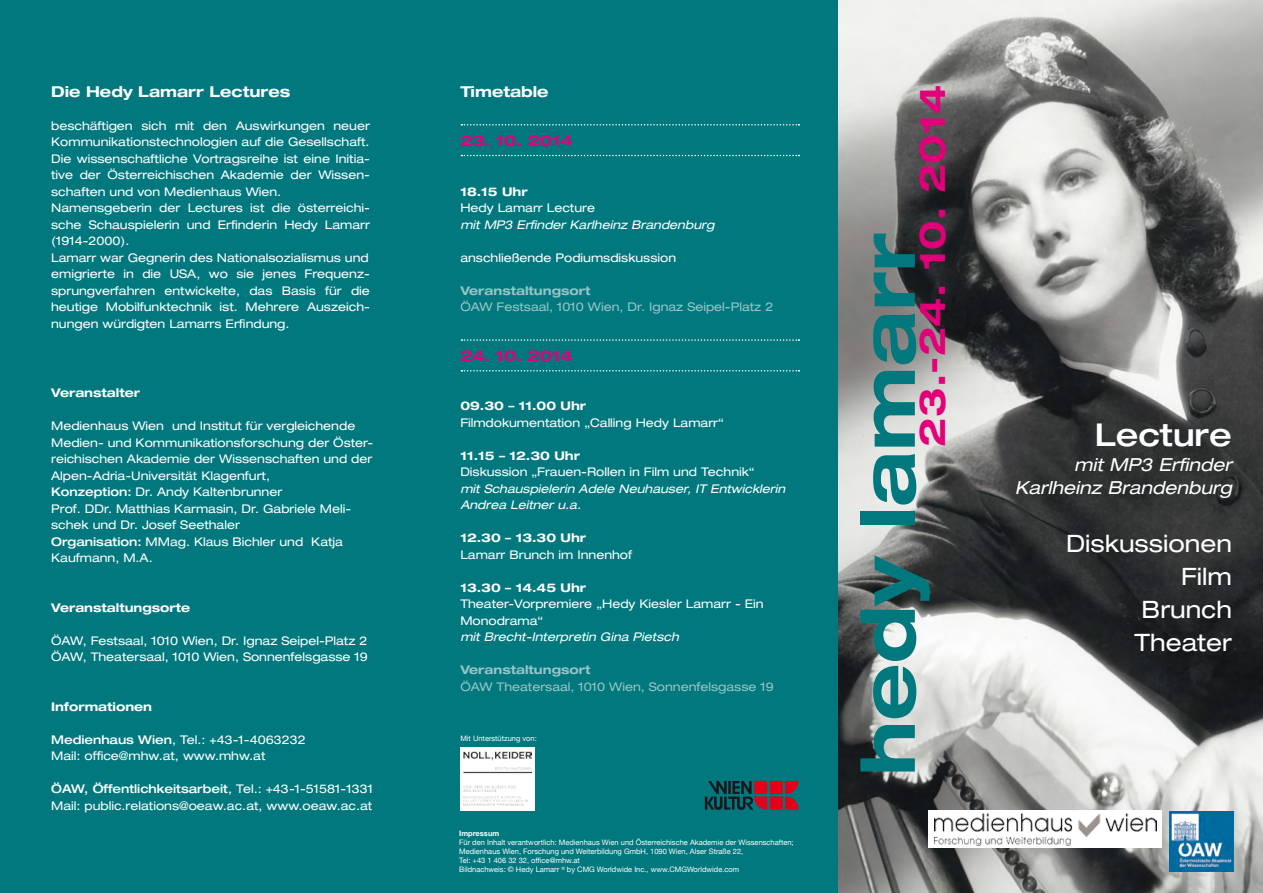
<style>
.page{position:relative;width:1263px;height:893px;background:#fff}
.page>*{position:absolute;margin:0;border:0;box-sizing:border-box;transform-origin:0 0}
.t1{font:700 expanded 75px "Helvetica Neue";color:#00787e}
.t2{font:700 expanded 36px "Helvetica Neue";letter-spacing:.005em;color:#e2007a}
.t3{font:500 expanded 31.5px "Helvetica Neue";color:#fff}
.t4{font:expanded 24px/33px "Helvetica Neue";color:#fff;text-align:right}
.t5{font:italic expanded 18px/22.5px "Helvetica Neue";color:#fff;text-align:right}
.t6{font:700 expanded 15px "Helvetica Neue";color:#fff}
.t7{font:700 expanded 15px "Helvetica Neue";color:#e2007a}
.t8{font:expanded 12px/16.5px "Helvetica Neue";color:#fff}
.t9{font:italic expanded 12px/16.5px "Helvetica Neue";color:#fff}
.t10{font:700 expanded 12px "Helvetica Neue";color:#fff}
.t11{font:expanded 12px "Helvetica Neue";color:#97c5c7}
.t12{font:700 expanded 12px "Helvetica Neue";color:#97c5c7}
.t13{font:7.5px/9px "Helvetica Neue";color:#fff}
.t14{font:700 7.5px "Helvetica Neue LT Std";color:#fff}
.s1{font-weight:500}
</style>
<div class="page">
<img style="left:838px;top:0;width:425px;height:893px">
<div style="left:0;top:0;width:838px;height:893px;background:#00787e"></div>
<img style="left:1170px;top:811px;width:63px;height:61px">
<div style="left:927px;top:810px;width:234px;height:38px;background:#fff"></div>
<img style="left:934px;top:814px;width:223px;height:31px">
<div style="left:460px;top:747px;width:75px;height:64px;background:#fff"></div>
<img style="left:464px;top:751px;width:67px;height:55px">
<svg style="left:705px;top:781px;width:93px;height:29px"></svg>
<svg style="left:461px;top:124px;width:338px;height:2px"></svg>
<svg style="left:461px;top:155px;width:338px;height:1px"></svg>
<svg style="left:461px;top:339px;width:338px;height:2px"></svg>
<svg style="left:461px;top:370px;width:338px;height:2px"></svg>
<p class="t6" style="left:51px;top:82px;width:241px">Die Hedy Lamarr Lectures</p>
<p class="t8" style="left:51px;top:117px;width:320px">beschäftigen sich mit den Auswirkungen neuer Kommunikationstechnologien auf die Gesellschaft.<br>Die wissenschaftliche Vortragsreihe ist eine Initia&shy;tive der Österreichischen Akademie der Wissen&shy;schaften und von Medienhaus Wien.<br>Namensgeberin der Lectures ist die österreichi&shy;sche Schauspielerin und Erfinderin Hedy Lamarr (1914-2000).<br>Lamarr war Gegnerin des Nationalsozialismus und emigrierte in die USA, wo sie jenes Frequenz&shy;sprungverfahren entwickelte, das Basis für die heutige Mobilfunktechnik ist. Mehrere Auszeich&shy;nungen würdigten Lamarrs Erfindung.</p>
<p class="t10" style="left:51px;top:385px;width:90px">Veranstalter</p>
<p class="t8" style="left:51px;top:417px;width:324px">Medienhaus Wien und Institut für vergleichende Medien- und Kommunikationsforschung der Öster&shy;reichischen Akademie der Wissenschaften und der Alpen-Adria-Universität Klagenfurt,<br><span class="s1">Konzeption:</span> Dr. Andy Kaltenbrunner<br>Prof. DDr. Matthias Karmasin, Dr. Gabriele Meli&shy;schek und Dr. Josef Seethaler<br><span class="s1">Organisation:</span> MMag. Klaus Bichler und Katja Kaufmann, M.A.</p>
<p class="t10" style="left:51px;top:600px;width:141px">Veranstaltungsorte</p>
<p class="t8" style="left:51px;top:632px;width:318px">ÖAW, Festsaal, 1010 Wien, Dr. Ignaz Seipel-Platz 2<br>ÖAW, Theatersaal, 1010 Wien, Sonnenfelsgasse 19</p>
<p class="t10" style="left:51px;top:699px;width:103px">Informationen</p>
<p class="t8" style="left:51px;top:731px;width:256px"><span class="s1">Medienhaus Wien</span>, Tel.: +43-1-4063232<br>Mail: office@mhw.at, www.mhw.at</p>
<p class="t8" style="left:51px;top:780px;width:323px"><span class="s1">ÖAW, Öffentlichkeitsarbeit</span>, Tel.: +43-1-51581-1331<br>Mail: public.relations@oeaw.ac.at, www.oeaw.ac.at</p>
<p class="t6" style="left:460px;top:82px;width:90px">Timetable</p>
<p class="t7" style="left:460px;top:132px;width:114px">23. 10. 2014</p>
<p class="t10" style="left:460px;top:184px;width:69px">18.15 Uhr</p>
<p class="t8" style="left:460px;top:200px;width:136px">Hedy Lamarr Lecture</p>
<p class="t9" style="left:460px;top:216px;width:255px">mit MP3 Erfinder Karlheinz Brandenburg</p>
<p class="t8" style="left:460px;top:249px;width:217px">anschließende Podiumsdiskussion</p>
<p class="t12" style="left:460px;top:283px;width:132px">Veranstaltungsort</p>
<p class="t11" style="left:460px;top:300px;width:315px">ÖAW Festsaal, 1010 Wien, Dr. Ignaz Seipel-Platz 2</p>
<p class="t7" style="left:460px;top:346px;width:114px">24. 10. 2014</p>
<p class="t10" style="left:460px;top:399px;width:127px">09.30 – 11.00 Uhr</p>
<p class="t8" style="left:460px;top:414px;width:265px">Filmdokumentation „Calling Hedy Lamarr“</p>
<p class="t10" style="left:460px;top:448px;width:121px">11.15 – 12.30 Uhr</p>
<p class="t8" style="left:460px;top:464px;width:296px">Diskussion „Frauen-Rollen in Film und Technik“</p>
<p class="t9" style="left:460px;top:480px;width:326px">mit Schauspielerin Adele Neuhauser, IT Entwicklerin<br>Andrea Leitner u.a.</p>
<p class="t10" style="left:460px;top:531px;width:127px">12.30 – 13.30 Uhr</p>
<p class="t8" style="left:460px;top:546px;width:173px">Lamarr Brunch im Innenhof</p>
<p class="t10" style="left:460px;top:580px;width:127px">13.30 – 14.45 Uhr</p>
<p class="t8" style="left:460px;top:596px;width:305px">Theater-Vorpremiere „Hedy Kiesler Lamarr - Ein<br>Monodrama“</p>
<p class="t9" style="left:460px;top:629px;width:220px">mit Brecht-Interpretin Gina Pietsch</p>
<p class="t12" style="left:460px;top:663px;width:132px">Veranstaltungsort</p>
<p class="t11" style="left:460px;top:679px;width:315px">ÖAW Theatersaal, 1010 Wien, Sonnenfelsgasse 19</p>
<p class="t13" style="left:460px;top:734px;width:78px">Mit Unterstützung von:</p>
<p class="t14" style="left:459px;top:829px;width:41px">Impressum</p>
<p class="t13" style="left:459px;top:839px;width:336px">Für den Inhalt verantwortlich: Medienhaus Wien und Österreichische Akademie der Wissenschaften; Medienhaus Wien, Forschung und Weiterbildung GmbH, 1090 Wien, Alser Straße 22,<br>Tel: +43 1 406 32 32, office@mhw.at<br>Bildnachweis: © Hedy Lamarr <sup>®</sup> by CMG Worldwide Inc., www.CMGWorldwide.com</p>
<h2 class="t2" style="left:910px;top:447px;width:364px;rotate:-90deg">23.-24. 10. 2014</h2>
<h1 class="t1" style="left:841px;top:776px;width:545px;rotate:-90deg">hedy lamarr</h1>
<h3 class="t3" style="left:1095px;top:415px;width:139px">Lecture</h3>
<h3 class="t5" style="left:1015px;top:453px;width:219px">mit MP3 Erfinder<br>Karlheinz Brandenburg</h3>
<h3 class="t4" style="left:1066px;top:527px;width:167px">Diskussionen<br>Film<br>Brunch<br>Theater</h3>
</div>
